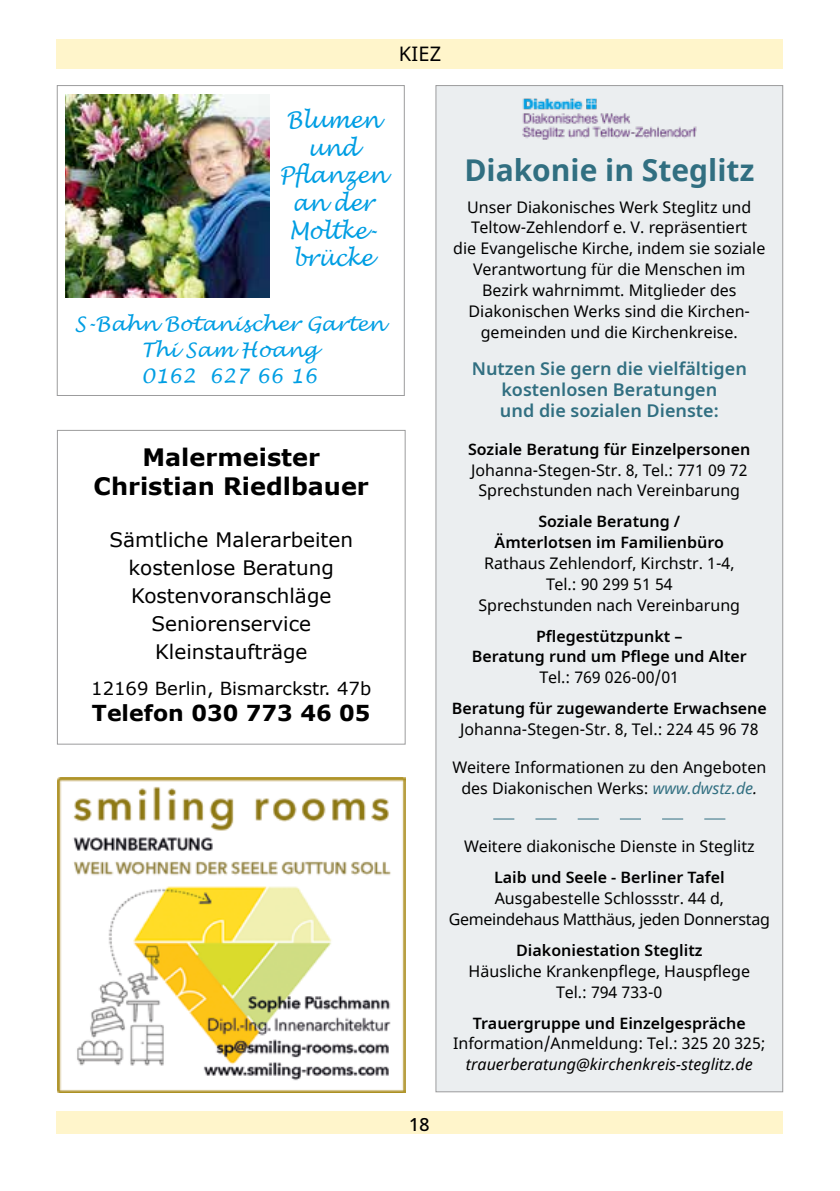
<style>
.page{position:relative;width:840px;height:1191px;background:#fff}
.page>*{position:absolute;margin:0;border:0;box-sizing:border-box;transform-origin:0 0}
.t1{font:700 30px "Noto Sans";color:#316f81}
.t2{font:700 24px/28.8px "Verdana";color:#000;text-align:center}
.t3{font:italic 23px/27.6px "Lucida Handwriting";letter-spacing:-.01em;color:#009ee3;text-align:center;scale:.93 1}
.t4{font:700 22px "Verdana";color:#000}
.t5{font:20px/28px "Verdana";color:#000;text-align:center}
.t6{font:italic 20px/26px "Lucida Handwriting";color:#009ee3;text-align:center}
.t7{font:20px "Noto Sans";color:#000}
.t8{font:600 18px/20.8px "Noto Sans";color:#316f81;text-align:center}
.t9{font:18px "Verdana";color:#000}
.t10{font:500 18px "Noto Sans";color:#000}
.t11{font:16px/20.8px "Noto Sans";color:#000;text-align:center}
.t12{font:600 16px/20.8px "Noto Sans";color:#000;text-align:center}
.t13{font:16px/20.8px "Noto Sans";letter-spacing:-.02em;color:#000;text-align:center}
.t14{font:italic 16px "Noto Sans";color:#000}
.s1{font-style:italic;color:#316f81}
.s2{font-style:italic}
</style>
<div class="page">
<div style="left:57px;top:1111px;width:725px;height:23px;background:#fff5cb"></div>
<div style="left:57px;top:40px;width:725px;height:29px;background:#fff5cb"></div>
<div style="left:57px;top:85px;width:347px;height:311px;border:1px solid #9c9c9d"></div>
<img style="left:65px;top:94px;width:204px;height:203px">
<div style="left:57px;top:430px;width:348px;height:314px;border:1px solid #9c9c9d"></div>
<img style="left:57px;top:777px;width:348px;height:315px">
<div style="left:435px;top:86px;width:347px;height:1005px;background:#ebeef0"></div>
<svg style="left:493px;top:818px;width:232px;height:1px"></svg>
<img style="left:522px;top:98px;width:174px;height:42px">
<p class="t7" style="left:398px;top:40px;width:44px">KIEZ</p>
<h3 class="t3" style="left:279px;top:107px;width:116px">Blumen und<br>Pflanzen an der<br>Moltke&shy;brücke</h3>
<p class="t6" style="left:74px;top:312px;width:311px">S-Bahn Botanischer Garten<br>Thi Sam Hoang<br>0162 627 66 16</p>
<h2 class="t2" style="left:94px;top:443px;width:276px">Malermeister<br>Christian Riedlbauer</h2>
<p class="t5" style="left:109px;top:525px;width:245px">Sämtliche Malerarbeiten kostenlose Beratung<br>Kostenvoranschläge<br>Seniorenservice<br>Kleinstaufträge</p>
<p class="t9" style="left:91px;top:675px;width:281px">12169 Berlin, Bismarckstr. 47b</p>
<h3 class="t4" style="left:92px;top:697px;width:280px">Telefon 030 773 46 05</h3>
<p class="t10" style="left:410px;top:1111px;width:21px">18</p>
<h1 class="t1" style="left:464px;top:148px;width:291px">Diakonie in Steglitz</h1>
<p class="t11" style="left:453px;top:197px;width:313px">Unser Diakonisches Werk Steglitz und Teltow-Zehlendorf e. V. repräsentiert<br>die Evangelische Kirche, indem sie soziale Verantwortung für die Menschen im Bezirk wahrnimmt. Mitglieder des Diakonischen Werks sind die Kirchen&shy;gemeinden und die Kirchenkreise.</p>
<p class="t8" style="left:471px;top:359px;width:276px">Nutzen Sie gern die vielfältigen kostenlosen Beratungen<br>und die sozialen Dienste:</p>
<p class="t12" style="left:468px;top:439px;width:284px">Soziale Beratung für Einzelpersonen</p>
<p class="t11" style="left:471px;top:460px;width:278px">Johanna-Stegen-Str. 8, Tel.: 771 09 72<br>Sprechstunden nach Vereinbarung</p>
<p class="t12" style="left:494px;top:511px;width:231px">Soziale Beratung /<br>Ämterlotsen im Familienbüro</p>
<p class="t11" style="left:478px;top:553px;width:263px">Rathaus Zehlendorf, Kirchstr. 1-4,<br>Tel.: 90 299 51 54<br>Sprechstunden nach Vereinbarung</p>
<p class="t12" style="left:471px;top:626px;width:276px">Pflegestützpunkt –<br>Beratung rund um Pflege und Alter</p>
<p class="t11" style="left:539px;top:667px;width:141px">Tel.: 769 026-00/01</p>
<p class="t12" style="left:451px;top:698px;width:316px">Beratung für zugewanderte Erwachsene</p>
<p class="t11" style="left:460px;top:719px;width:299px">Johanna-Stegen-Str. 8, Tel.: 224 45 96 78</p>
<p class="t11" style="left:452px;top:757px;width:315px">Weitere Informationen zu den Angeboten des Diakonischen Werks: <span class="s1">www.dwstz.de</span><span class="s2">.</span></p>
<p class="t11" style="left:464px;top:836px;width:292px">Weitere diakonische Dienste in Steglitz</p>
<p class="t12" style="left:493px;top:867px;width:232px">Laib und Seele - Berliner Tafel</p>
<p class="t13" style="left:448px;top:888px;width:322px">Ausgabestelle Schlossstr. 44 d,<br>Gemeindehaus Matthäus, jeden Donnerstag</p>
<p class="t12" style="left:516px;top:940px;width:188px">Diakoniestation Steglitz</p>
<p class="t11" style="left:468px;top:961px;width:283px">Häusliche Krankenpflege, Hauspflege<br>Tel.: 794 733-0</p>
<p class="t12" style="left:472px;top:1012px;width:274px">Trauergruppe und Einzelgespräche</p>
<p class="t11" style="left:453px;top:1033px;width:314px">Information/Anmeldung: Tel.: 325 20 325;</p>
<p class="t14" style="left:465px;top:1053px;width:288px">trauerberatung@kirchenkreis-steglitz.de</p>
</div>
